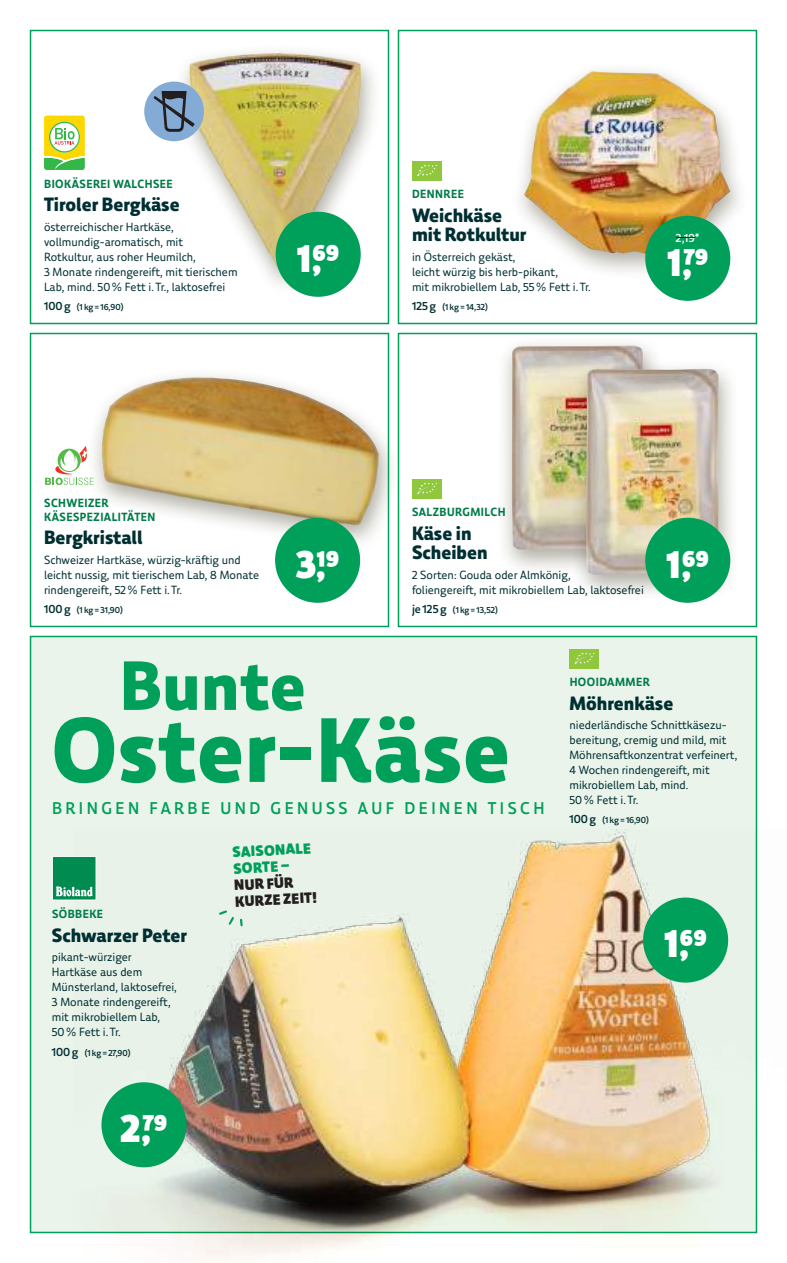
<style>
.page{position:relative;width:787px;height:1263px;background:#fff}
.page>*{position:absolute;margin:0;border:0;box-sizing:border-box;transform-origin:0 0}
.t1{font:800 92.25px "Bio Markt";letter-spacing:.01em;color:#009f5a}
.t2{font:800 70.35px "Bio Markt";letter-spacing:.01em;color:#009f5a}
.t3{font:900 39px "Bio Markt";color:#fff}
.t4{font:800 19.5px/19.5px "Bio Markt";color:#002f32}
.t5{font:500 17.25px "Bio Markt";letter-spacing:.205em;color:#009f5a}
.t6{font:900 15px/16.5px "Bio Markt";color:#241f1f}
.t7{font:900 15px/16.5px "Bio Markt";color:#009f5a}
.t8{font:12px/15px "Bio Markt";color:#002f32}
.t9{font:700 12px/13.5px "Bio Markt";letter-spacing:.04em;color:#007c49}
.t10{font:500 12px "Bio Markt";color:#fff}
.t11{font:500 9px "Bio Markt";color:#002f32}
.s1{font-size:12px}
</style>
<div class="page">
<div style="left:29px;top:635px;width:729px;height:599px;background:#eaf4eb"></div>
<svg style="left:397px;top:332px;width:361px;height:296px"></svg>
<svg style="left:29px;top:29px;width:361px;height:296px"></svg>
<svg style="left:397px;top:29px;width:361px;height:296px"></svg>
<div style="left:509px;top:61px;width:241px;height:219px;background:#302c12;opacity:.4"></div>
<img style="left:524px;top:71px;width:175px;height:183px">
<div style="left:174px;top:43px;width:208px;height:254px;background:#302c12;opacity:.4"></div>
<img style="left:191px;top:53px;width:88px;height:10px">
<div style="left:276px;top:212px;width:85px;height:85px;background:#009f5a;border-radius:50%"></div>
<div style="left:645px;top:216px;width:85px;height:85px;background:#009f5a;border-radius:50%"></div>
<svg style="left:676px;top:237px;width:19px;height:1px"></svg>
<div style="left:144px;top:82px;width:60px;height:59px;background:#84abd6;border-radius:50%"></div>
<svg style="left:154px;top:91px;width:41px;height:41px"></svg>
<div style="left:496px;top:335px;width:169px;height:241px;background:#302c12;opacity:.4"></div>
<img style="left:512px;top:346px;width:132px;height:204px">
<div style="left:570px;top:358px;width:170px;height:243px;background:#302c12;opacity:.4"></div>
<img style="left:586px;top:369px;width:132px;height:206px">
<div style="left:645px;top:518px;width:85px;height:85px;background:#009f5a;border-radius:50%"></div>
<img style="left:74px;top:829px;width:684px;height:431px">
<div style="left:52px;top:856px;width:45px;height:44px;background:#77c1a2"></div>
<div style="left:53px;top:857px;width:42px;height:42px;background:#008c51"></div>
<svg style="left:56px;top:886px;width:37px;height:10px"></svg>
<div style="left:569px;top:648px;width:30px;height:20px;background:#90c73d"></div>
<svg style="left:574px;top:652px;width:21px;height:12px"></svg>
<div style="left:643px;top:897px;width:85px;height:85px;background:#009f5a;border-radius:50%"></div>
<div style="left:101px;top:1082px;width:85px;height:85px;background:#009f5a;border-radius:50%"></div>
<svg style="left:219px;top:910px;width:24px;height:16px"></svg>
<svg style="left:29px;top:332px;width:361px;height:296px"></svg>
<p class="t9" style="left:44px;top:177px;width:130px">BIOKÄSEREI WALCHSEE</p>
<h3 class="t4" style="left:44px;top:195px;width:137px">Tiroler Bergkäse</h3>
<p class="t8" style="left:44px;top:219px;width:195px">österreichischer Hartkäse, vollmundig-aromatisch, mit<br>Rotkultur, aus roher Heumilch,<br>3 Monate rindengereift, mit tierischem Lab, mind. 50% Fett i. Tr., laktosefrei</p>
<p class="t11" style="left:44px;top:301px;width:81px"><span class="s1">100g</span> (1kg=16,90)</p>
<p class="t9" style="left:412px;top:187px;width:53px">DENNREE</p>
<h3 class="t4" style="left:412px;top:205px;width:116px">Weichkäse mit Rotkultur</h3>
<p class="t8" style="left:412px;top:249px;width:180px">in Österreich gekäst,<br>leicht würzig bis herb-pikant,<br>mit mikrobiellem Lab, 55% Fett i. Tr.</p>
<p class="t11" style="left:412px;top:301px;width:78px"><span class="s1">125g</span> (1kg=14,32)</p>
<p class="t10" style="left:676px;top:230px;width:25px">2,19*</p>
<h3 class="t3" style="left:297px;top:234px;width:44px">1,69</h3>
<h3 class="t3" style="left:667px;top:238px;width:43px">1,79</h3>
<p class="t9" style="left:44px;top:496px;width:113px">SCHWEIZER<br>KÄSESPEZIALITÄTEN</p>
<h3 class="t4" style="left:44px;top:528px;width:100px">Bergkristall</h3>
<p class="t8" style="left:44px;top:552px;width:217px">Schweizer Hartkäse, würzig-kräftig und leicht nussig, mit tierischem Lab, 8 Monate rindengereift, 52% Fett i. Tr.</p>
<p class="t11" style="left:44px;top:604px;width:81px"><span class="s1">100g</span> (1kg=31,90)</p>
<p class="t9" style="left:412px;top:505px;width:95px">SALZBURGMILCH</p>
<h3 class="t4" style="left:412px;top:523px;width:77px">Käse in<br>Scheiben</h3>
<p class="t8" style="left:412px;top:567px;width:233px">2 Sorten: Gouda oder Almkönig,<br>foliengereift, mit mikrobiellem Lab, laktosefrei</p>
<p class="t11" style="left:412px;top:604px;width:88px"><span class="s1">je125g</span> (1kg=13,52)</p>
<h3 class="t3" style="left:296px;top:540px;width:45px">3,19</h3>
<h3 class="t3" style="left:666px;top:540px;width:44px">1,69</h3>
<h2 class="t2" style="left:120px;top:642px;width:187px">Bunte</h2>
<h1 class="t1" style="left:52px;top:693px;width:459px">Oster-Käse</h1>
<h3 class="t5" style="left:52px;top:798px;width:494px">BRINGEN FARBE UND GENUSS AUF DEINEN TISCH</h3>
<p class="t9" style="left:52px;top:907px;width:53px">SÖBBEKE</p>
<h3 class="t4" style="left:52px;top:925px;width:137px">Schwarzer Peter</h3>
<p class="t8" style="left:52px;top:950px;width:127px">pikant-würziger<br>Hartkäse aus dem<br>Münsterland, laktosefrei,<br>3 Monate rindengereift, mit mikrobiellem Lab,<br>50% Fett i. Tr.</p>
<p class="t11" style="left:52px;top:1047px;width:81px"><span class="s1">100g</span> (1kg=27,90)</p>
<h3 class="t3" style="left:120px;top:1105px;width:49px">2,79</h3>
<p class="t7" style="left:232px;top:844px;width:80px;rotate:-3deg">SAISONALE<br>SORTE –</p>
<p class="t6" style="left:234px;top:877px;width:84px;rotate:-3deg">NUR FÜR<br>KURZE ZEIT!</p>
<p class="t9" style="left:569px;top:675px;width:82px">HOOIDAMMER</p>
<h3 class="t4" style="left:569px;top:693px;width:105px">Möhrenkäse</h3>
<p class="t8" style="left:569px;top:717px;width:169px">niederländische Schnittkäsezu&shy;bereitung, cremig und mild, mit<br>Möhrensaftkonzentrat verfeinert,<br>4 Wochen rindengereift, mit mikrobiellem Lab, mind.<br>50% Fett i. Tr.</p>
<p class="t11" style="left:569px;top:815px;width:81px"><span class="s1">100g</span> (1kg=16,90)</p>
<h3 class="t3" style="left:664px;top:920px;width:44px">1,69</h3>
</div>
